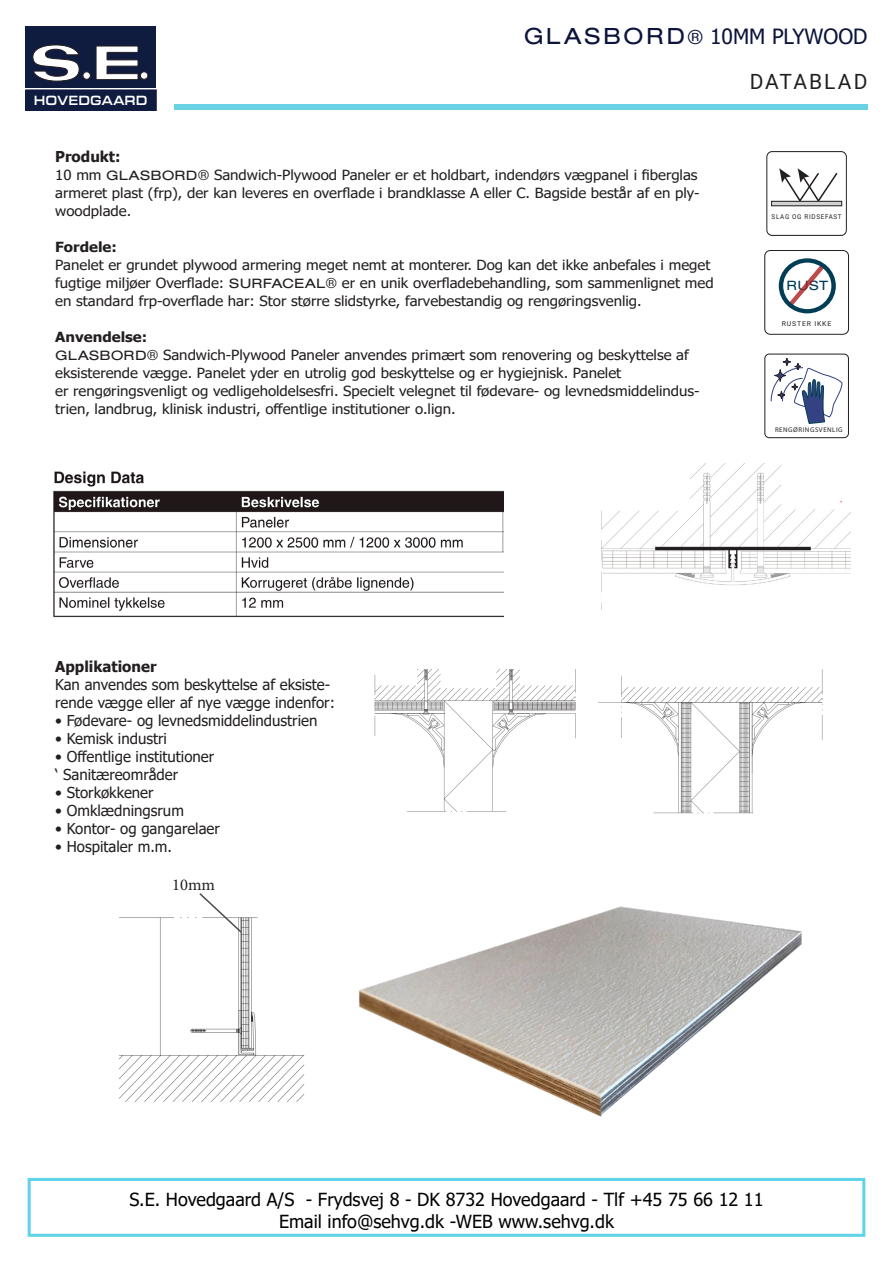
<style>
.page{position:relative;width:893px;height:1263px;background:#fff}
.page>*{position:absolute;margin:0;border:0;box-sizing:border-box;transform-origin:0 0}
.t1{font:21px "Tahoma";color:#0b143a}
.t2{font:21px "Roboto";letter-spacing:.1em;color:#231f20}
.t3{font:18px/21.6px "Tahoma";color:#000;text-align:center}
.t4{font:16.5px "Minion Pro";color:#231f20}
.t5{font:15px "Tahoma";color:#231f20}
.t6{font:700 15px "Tahoma";color:#231f20}
.t7{font:13.95px/18px "Tahoma";color:#231f20;scale:1.08 1}
.t8{font:700 13.95px "Tahoma";color:#231f20;scale:1.08 1}
.t9{font:500 13.8px "Eurostile Ext";color:#fff;scale:.83 1}
.t10{font:13.8px "Nimbus San Ext";color:#023d56;scale:1.04 1}
.t11{font:6.9px "Myriad Pro";letter-spacing:.08em;color:#231f20}
.t12{font:6.6px "Roboto";letter-spacing:.11em;color:#231f20;scale:.95 1}
.t13{font:6.6px "Roboto";letter-spacing:.11em;color:#231f20;scale:1.04 1}
.s1{font-family:"Nimbus San Ext";font-size:24px}
.s2{font-family:"Nimbus San Ext"}
.s3{font-family:"Nimbus San Ext";font-size:15px}
</style>
<div class="page">
<div style="left:28px;top:1178px;width:837px;height:59px;border:3px solid #5ed4e8"></div>
<div style="left:26px;top:90px;width:130px;height:20px;background:#0f1c40"></div>
<div style="left:26px;top:26px;width:130px;height:62px;background:#0f1c40"></div>
<svg style="left:33px;top:45px;width:46px;height:36px"></svg>
<svg style="left:96px;top:46px;width:42px;height:34px"></svg>
<div style="left:83px;top:72px;width:7px;height:7px;background:#fff;border-radius:50%"></div>
<div style="left:83px;top:72px;width:7px;height:7px;border:1px solid #231f20;border-radius:50%"></div>
<div style="left:140px;top:72px;width:8px;height:7px;background:#fff;border-radius:50%"></div>
<div style="left:140px;top:72px;width:8px;height:7px;border:1px solid #231f20;border-radius:50%"></div>
<div style="left:174px;top:104px;width:693px;height:6px;background:#69d2e5"></div>
<img style="left:359px;top:906px;width:443px;height:211px">
<img style="left:601px;top:463px;width:249px;height:146px">
<img style="left:54px;top:471px;width:449px;height:147px">
<img style="left:374px;top:670px;width:449px;height:144px">
<img style="left:119px;top:917px;width:186px;height:185px">
<svg style="left:771px;top:358px;width:71px;height:66px"></svg>
<div style="left:764px;top:354px;width:85px;height:84px;border:1px solid #231f20;border-radius:4px"></div>
<svg style="left:788px;top:265px;width:36px;height:41px"></svg>
<div style="left:779px;top:258px;width:57px;height:55px;border:4px solid #023d56;border-radius:50%"></div>
<div style="left:764px;top:250px;width:85px;height:85px;border:1px solid #231f20;border-radius:5px"></div>
<svg style="left:779px;top:168px;width:60px;height:33px"></svg>
<div style="left:772px;top:201px;width:70px;height:5px;background:#d1d2d4"></div>
<div style="left:771px;top:201px;width:71px;height:5px;border:1px solid #231f20"></div>
<div style="left:766px;top:151px;width:81px;height:85px;border:1px solid #231f20;border-radius:5px"></div>
<svg style="left:198px;top:893px;width:45px;height:41px"></svg>
<p class="t9" style="left:34px;top:90px;width:138px">HOVEDGAARD</p>
<h1 class="t1" style="left:524px;top:22px;width:345px"><span class="s1">GLASBORD</span><span class="s2">®</span> 10MM PLYWOOD</h1>
<h1 class="t2" style="left:749px;top:66px;width:120px">DATABLAD</h1>
<p class="t6" style="left:55px;top:146px;width:67px">Produkt:</p>
<p class="t7" style="left:55px;top:167px;width:598px">10 mm <span class="s2">GLASBORD</span><span class="s3">®</span> Sandwich-Plywood Paneler er et holdbart, indendørs vægpanel i fiberglas armeret plast (frp), der kan leveres en overflade i brandklasse A eller C. Bagside består af en ply&shy;woodplade.</p>
<p class="t8" style="left:55px;top:238px;width:59px">Fordele:</p>
<p class="t7" style="left:55px;top:257px;width:611px">Panelet er grundet plywood armering meget nemt at monterer. Dog kan det ikke anbefales i meget fugtige miljøer Overflade: <span class="s2">SURFACEAL</span><span class="s3">®</span> er en unik overfladebehandling, som sammenlignet med en standard frp-overflade har: Stor større slidstyrke, farvebestandig og rengøringsvenlig.</p>
<p class="t8" style="left:55px;top:328px;width:87px">Anvendelse:</p>
<p class="t7" style="left:55px;top:347px;width:588px"><span class="s2">GLASBORD</span><span class="s3">®</span> Sandwich-Plywood Paneler anvendes primært som renovering og beskyttelse af eksisterende vægge. Panelet yder en utrolig god beskyttelse og er hygiejnisk. Panelet</p>
<p class="t7" style="left:55px;top:383px;width:598px">er rengøringsvenligt og vedligeholdelsesfri. Specielt velegnet til fødevare- og levnedsmiddelindus&shy;trien, landbrug, klinisk industri, offentlige institutioner o.lign.</p>
<p class="t12" style="left:772px;top:212px;width:75px">SLAG OG RIDSEFAST</p>
<p class="t10" style="left:786px;top:276px;width:41px">RUST</p>
<p class="t13" style="left:782px;top:319px;width:49px">RUSTER IKKE</p>
<p class="t11" style="left:775px;top:425px;width:69px">RENGØRINGSVENLIG</p>
<p class="t6" style="left:55px;top:656px;width:103px">Applikationer</p>
<p class="t5" style="left:55px;top:674px;width:277px">Kan anvendes som beskyttelse af eksiste-</p>
<p class="t5" style="left:55px;top:692px;width:281px">rende vægge eller af nye vægge indenfor:</p>
<p class="t5" style="left:55px;top:710px;width:264px">• Fødevare- og levnedsmiddelindustrien</p>
<p class="t5" style="left:55px;top:728px;width:113px">• Kemisk industri</p>
<p class="t5" style="left:55px;top:746px;width:160px">• Offentlige institutioner</p>
<p class="t5" style="left:55px;top:764px;width:124px">‘ Sanitæreområder</p>
<p class="t5" style="left:55px;top:782px;width:100px">• Storkøkkener</p>
<p class="t5" style="left:55px;top:800px;width:130px">• Omklædningsrum</p>
<p class="t5" style="left:55px;top:818px;width:166px">• Kontor- og gangarelaer</p>
<p class="t5" style="left:55px;top:836px;width:118px">• Hospitaler m.m.</p>
<p class="t4" style="left:172px;top:874px;width:44px">10mm</p>
<p class="t3" style="left:129px;top:1190px;width:636px">S.E. Hovedgaard A/S - Frydsvej 8 - DK 8732 Hovedgaard - Tlf +45 75 66 12 11<br>Email info@sehvg.dk -WEB www.sehvg.dk</p>
</div>
